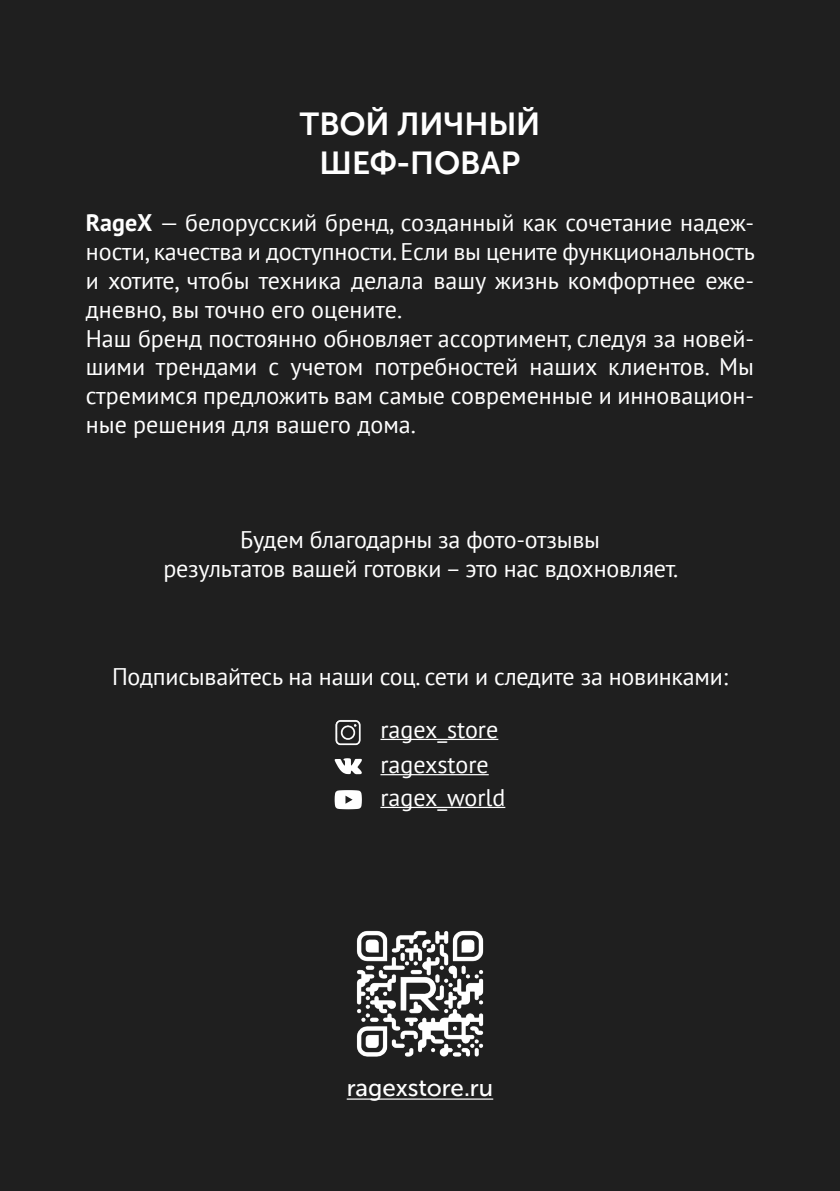
<style>
.page{position:relative;width:840px;height:1191px;background:#fff}
.page>*{position:absolute;margin:0;border:0;box-sizing:border-box;transform-origin:0 0}
.t1{font:32px "Museo Sans Cyrl 700";letter-spacing:-.005em;color:#fff}
.t2{font:24px/28.8px "PT Sans";letter-spacing:-.01em;color:#fff;text-align:justify}
.t3{font:24px "Museo Sans Cyrl 500";color:#fff}
.s1{font-weight:700}
</style>
<div class="page">
<div style="left:0;top:0;width:839px;height:1191px;background:#1f1f1f"></div>
<img style="left:356px;top:930px;width:127px;height:127px">
<hr style="left:346px;top:1098px;width:147px;height:1px;background:#fff">
<img style="left:335px;top:720px;width:26px;height:25px">
<svg style="left:334px;top:790px;width:28px;height:19px"></svg>
<svg style="left:334px;top:758px;width:28px;height:16px"></svg>
<hr style="left:380px;top:807px;width:125px;height:1px;background:#fff">
<hr style="left:380px;top:739px;width:118px;height:1px;background:#fff">
<hr style="left:380px;top:774px;width:108px;height:1px;background:#fff">
<p class="t1" style="left:299px;top:106px;width:242px">ТВОЙ ЛИЧНЫЙ</p>
<p class="t1" style="left:319px;top:145px;width:202px">ШЕФ-ПОВАР</p>
<p class="t2" style="left:86px;top:208px;width:670px"><span class="s1">RageX</span> — белорусский бренд, созданный как сочетание надеж&shy;ности, качества и доступности. Если вы цените функциональность и хотите, чтобы техника делала вашу жизнь комфортнее еже&shy;дневно, вы точно его оцените.</p>
<p class="t2" style="left:86px;top:323px;width:669px">Наш бренд постоянно обновляет ассортимент, следуя за новей&shy;шими трендами с учетом потребностей наших клиентов. Мы стремимся предложить вам самые современные и инновацион&shy;ные решения для вашего дома.</p>
<p class="t2" style="left:240px;top:524px;width:361px">Будем благодарны за фото-отзывы</p>
<p class="t2" style="left:163px;top:553px;width:516px">результатов вашей готовки – это нас вдохновляет.</p>
<p class="t2" style="left:112px;top:661px;width:617px">Подписывайтесь на наши соц. сети и следите за новинками:</p>
<p class="t2" style="left:380px;top:714px;width:119px">ragex_store</p>
<p class="t2" style="left:380px;top:749px;width:110px">ragexstore</p>
<p class="t2" style="left:380px;top:782px;width:126px">ragex_world</p>
<p class="t3" style="left:346px;top:1074px;width:148px">ragexstore.ru</p>
</div>
